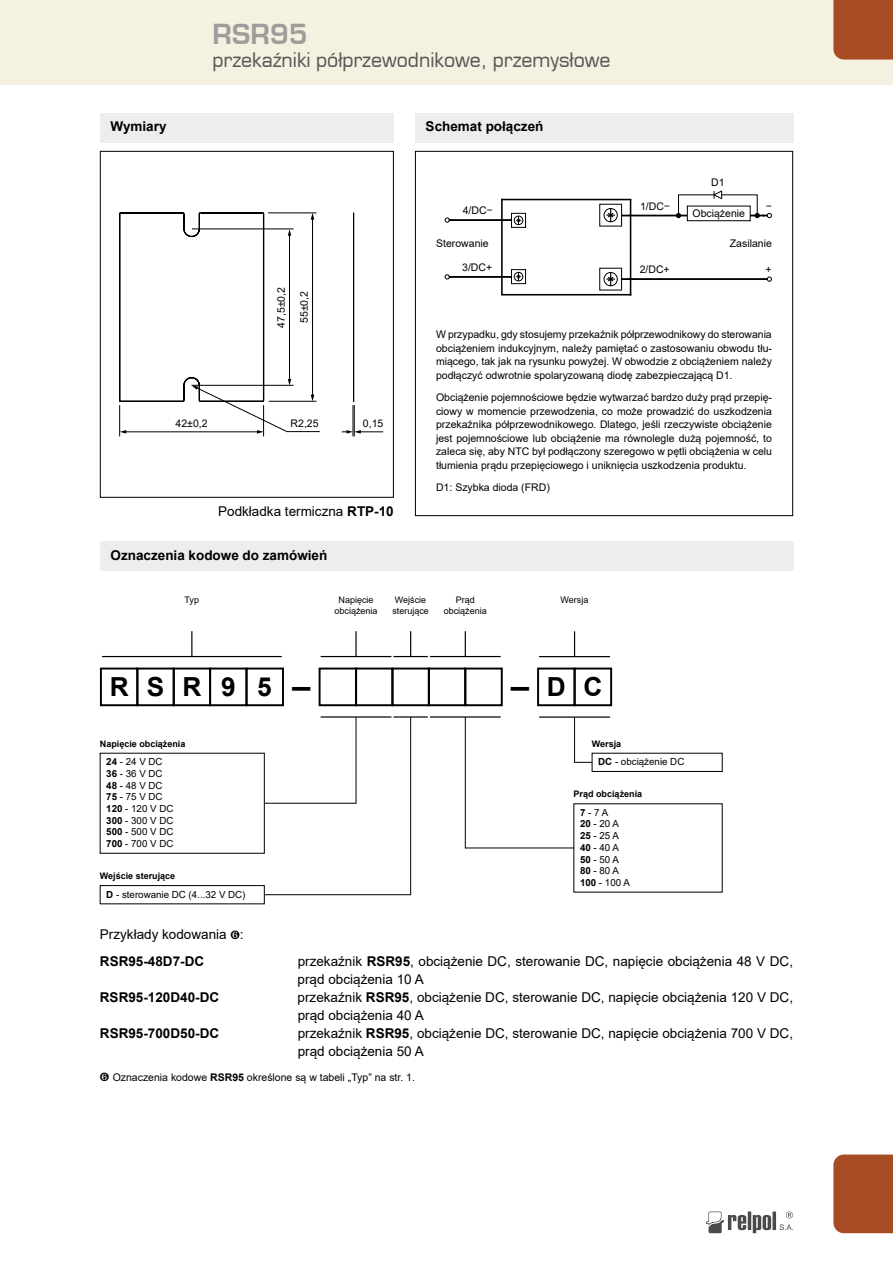
<style>
.page{position:relative;width:893px;height:1263px;background:#fff}
.page>*{position:absolute;margin:0;border:0;box-sizing:border-box;transform-origin:0 0}
.t1{font:700 27px "Euromode";color:#9d9d9c}
.t2{font:700 26.25px "Arial";letter-spacing:.72em;color:#000}
.t3{font:700 26.25px "Arial";letter-spacing:.72em;color:#000;scale:.7 1}
.t4{font:19.5px "Euromode";color:#575756}
.t5{font:13.5px/18px "Arial";color:#000}
.t6{font:700 13.5px "Arial";color:#000}
.t7{font:11.25px "Arial";color:#000;scale:.8 1}
.t8{font:10.5px/13.5px "Arial";color:#000;text-align:justify}
.t9{font:9.75px/11.7px "Arial";color:#000}
.t10{font:9px/10.8px "Arial";color:#000;text-align:center}
.t11{font:700 9px "Arial";color:#000}
.s1{font-weight:700}
.s2{font-size:11.25px}
</style>
<div class="page">
<div style="left:0;top:0;width:893px;height:85px;background:#f4f1e0"></div>
<div style="left:833px;top:1154px;width:60px;height:79px;background:#a74b24"></div>
<div style="left:833px;top:0;width:60px;height:60px;background:#a74b24"></div>
<svg style="left:706px;top:1211px;width:87px;height:22px"></svg>
<hr style="left:243px;top:803px;width:113px;height:1px;background:#000">
<hr style="left:574px;top:762px;width:50px;height:1px;background:#000">
<hr style="left:465px;top:848px;width:171px;height:1px;background:#000">
<hr style="left:238px;top:894px;width:173px;height:1px;background:#000">
<div style="left:100px;top:541px;width:693px;height:30px;background:#ededed"></div>
<div style="left:100px;top:753px;width:164px;height:100px;background:#fff"></div>
<hr style="left:574px;top:717px;width:1px;height:46px;background:#000">
<div style="left:537px;top:667px;width:39px;height:39px;border:2px solid #000"></div>
<div style="left:391px;top:667px;width:39px;height:39px;border:2px solid #000"></div>
<div style="left:428px;top:667px;width:38px;height:39px;border:2px solid #000"></div>
<hr style="left:102px;top:656px;width:180px;height:1px;background:#000">
<svg style="left:191px;top:631px;width:1px;height:25px"></svg>
<hr style="left:393px;top:656px;width:35px;height:1px;background:#000">
<svg style="left:410px;top:631px;width:1px;height:25px"></svg>
<hr style="left:539px;top:656px;width:71px;height:1px;background:#000">
<svg style="left:574px;top:631px;width:1px;height:25px"></svg>
<hr style="left:410px;top:717px;width:1px;height:178px;background:#000">
<div style="left:319px;top:667px;width:38px;height:39px;border:2px solid #000"></div>
<div style="left:355px;top:667px;width:38px;height:39px;border:2px solid #000"></div>
<hr style="left:321px;top:656px;width:70px;height:1px;background:#000">
<hr style="left:355px;top:631px;width:2px;height:26px;background:#000">
<hr style="left:356px;top:717px;width:1px;height:86px;background:#000">
<div style="left:209px;top:667px;width:39px;height:39px;border:2px solid #000"></div>
<div style="left:245px;top:667px;width:39px;height:39px;border:2px solid #000"></div>
<div style="left:173px;top:667px;width:38px;height:39px;border:2px solid #000"></div>
<div style="left:136px;top:667px;width:39px;height:39px;border:2px solid #000"></div>
<div style="left:100px;top:667px;width:38px;height:39px;border:2px solid #000"></div>
<div style="left:464px;top:667px;width:39px;height:39px;border:2px solid #000"></div>
<hr style="left:430px;top:656px;width:71px;height:1px;background:#000">
<hr style="left:393px;top:716px;width:35px;height:2px;background:#000">
<hr style="left:539px;top:716px;width:71px;height:2px;background:#000">
<hr style="left:321px;top:716px;width:70px;height:2px;background:#000">
<hr style="left:430px;top:716px;width:71px;height:2px;background:#000">
<svg style="left:465px;top:631px;width:1px;height:25px"></svg>
<hr style="left:465px;top:717px;width:1px;height:131px;background:#000">
<div style="left:100px;top:885px;width:164px;height:19px;background:#fff"></div>
<div style="left:100px;top:885px;width:165px;height:19px;border:1px solid #000"></div>
<div style="left:592px;top:753px;width:130px;height:18px;background:#fff"></div>
<div style="left:592px;top:753px;width:130px;height:19px;border:1px solid #000"></div>
<div style="left:574px;top:804px;width:148px;height:88px;background:#fff"></div>
<svg style="left:445px;top:190px;width:327px;height:105px"></svg>
<div style="left:415px;top:151px;width:378px;height:365px;border:1px solid #000"></div>
<div style="left:415px;top:113px;width:378px;height:29px;background:#ededed"></div>
<div style="left:687px;top:206px;width:63px;height:15px;background:#fff"></div>
<div style="left:687px;top:206px;width:64px;height:15px;border:1px solid #000"></div>
<div style="left:100px;top:151px;width:294px;height:347px;border:1px solid #000"></div>
<hr style="left:353px;top:213px;width:1px;height:188px;background:#000">
<hr style="left:289px;top:235px;width:1px;height:145px;background:#000">
<svg style="left:288px;top:230px;width:3px;height:6px"></svg>
<hr style="left:192px;top:385px;width:102px;height:1px;background:#000">
<hr style="left:192px;top:229px;width:102px;height:1px;background:#000">
<hr style="left:312px;top:218px;width:1px;height:178px;background:#000">
<svg style="left:311px;top:395px;width:3px;height:6px"></svg>
<svg style="left:311px;top:214px;width:3px;height:6px"></svg>
<hr style="left:269px;top:401px;width:47px;height:1px;background:#000">
<hr style="left:268px;top:213px;width:48px;height:1px;background:#000">
<hr style="left:287px;top:431px;width:33px;height:1px;background:#000">
<hr style="left:125px;top:431px;width:133px;height:1px;background:#000">
<svg style="left:120px;top:430px;width:6px;height:4px"></svg>
<hr style="left:119px;top:405px;width:1px;height:31px;background:#000">
<hr style="left:263px;top:405px;width:1px;height:31px;background:#000">
<svg style="left:342px;top:430px;width:41px;height:4px"></svg>
<hr style="left:354px;top:405px;width:1px;height:31px;background:#000">
<hr style="left:353px;top:405px;width:1px;height:31px;background:#000">
<hr style="left:121px;top:401px;width:62px;height:1px;background:#000">
<svg style="left:262px;top:212px;width:3px;height:7px"></svg>
<hr style="left:263px;top:214px;width:1px;height:186px;background:#000">
<hr style="left:200px;top:212px;width:63px;height:2px;background:#000">
<hr style="left:121px;top:212px;width:62px;height:2px;background:#000">
<hr style="left:119px;top:214px;width:1px;height:186px;background:#000">
<svg style="left:182px;top:212px;width:19px;height:26px"></svg>
<svg style="left:182px;top:376px;width:109px;height:58px"></svg>
<div style="left:100px;top:113px;width:294px;height:29px;background:#ededed"></div>
<div style="left:574px;top:667px;width:38px;height:39px;border:2px solid #000"></div>
<h1 class="t1" style="left:213px;top:18px;width:97px">RSR95</h1>
<h3 class="t4" style="left:213px;top:48px;width:399px">przekaźniki półprzewodnikowe, przemysłowe</h3>
<p class="t6" style="left:111px;top:117px;width:58px">Wymiary</p>
<p class="t8" style="left:270px;top:328px;width:42px;line-height:23px;text-align:center;rotate:-90deg">47,5±0,2<br>55±0,2</p>
<p class="t8" style="left:176px;top:417px;width:34px">42±0,2</p>
<p class="t8" style="left:291px;top:416px;width:30px">R2,25</p>
<p class="t8" style="left:363px;top:417px;width:22px">0,15</p>
<p class="t5" style="left:218px;top:502px;width:177px">Podkładka termiczna <span class="s1">RTP-10</span></p>
<p class="t6" style="left:426px;top:117px;width:119px">Schemat połączeń</p>
<p class="t8" style="left:711px;top:175px;width:15px">D1</p>
<p class="t8" style="left:463px;top:204px;width:31px">4/DC<span class="s2">–</span></p>
<p class="t8" style="left:640px;top:199px;width:31px">1/DC<span class="s2">–</span></p>
<p class="t8" style="left:692px;top:206px;width:54px">Obciążenie</p>
<p class="t7" style="left:766px;top:197px;width:8px">–</p>
<p class="t8" style="left:436px;top:237px;width:54px">Sterowanie</p>
<p class="t8" style="left:730px;top:237px;width:44px">Zasilanie</p>
<p class="t8" style="left:462px;top:260px;width:32px">3/DC+</p>
<p class="t8" style="left:640px;top:263px;width:32px">2/DC+</p>
<p class="t8" style="left:765px;top:263px;width:8px">+</p>
<p class="t8" style="left:436px;top:328px;width:337px">W przypadku, gdy stosujemy przekaźnik półprzewodnikowy do sterowania obciążeniem indukcyjnym, należy pamiętać o zastosowaniu obwodu tłu&shy;miącego, tak jak na rysunku powyżej. W obwodzie z obciążeniem należy podłączyć odwrotnie spolaryzowaną diodę zabezpieczającą D1.</p>
<p class="t8" style="left:436px;top:390px;width:337px">Obciążenie pojemnościowe będzie wytwarzać bardzo duży prąd przepię&shy;ciowy w momencie przewodzenia, co może prowadzić do uszkodzenia przekaźnika półprzewodnikowego. Dlatego, jeśli rzeczywiste obciążenie jest pojemnościowe lub obciążenie ma równolegle dużą pojemność, to zaleca się, aby NTC był podłączony szeregowo w pętli obciążenia w celu tłumienia prądu przepięciowego i uniknięcia uszkodzenia produktu.</p>
<p class="t8" style="left:436px;top:480px;width:115px">D1: Szybka dioda (FRD)</p>
<p class="t6" style="left:111px;top:546px;width:218px">Oznaczenia kodowe do zamówień</p>
<p class="t10" style="left:185px;top:595px;width:16px">Typ</p>
<p class="t10" style="left:334px;top:595px;width:45px">Napięcie obciążenia</p>
<p class="t10" style="left:392px;top:595px;width:38px;text-align:left">Wejście sterujące</p>
<p class="t10" style="left:561px;top:595px;width:29px">Wersja</p>
<p class="t10" style="left:444px;top:595px;width:45px">Prąd obciążenia</p>
<h2 class="t2" style="left:110px;top:669px;width:202px">RSR95—</h2>
<h2 class="t3" style="left:511px;top:669px;width:28px">—</h2>
<p class="t11" style="left:100px;top:737px;width:87px">Napięcie obciążenia</p>
<p class="t9" style="left:106px;top:756px;width:69px"><span class="s1">24</span> - 24 V DC<br><span class="s1">36</span> - 36 V DC<br><span class="s1">48</span> - 48 V DC<br><span class="s1">75</span> - 75 V DC<br><span class="s1">120</span> - 120 V DC<br><span class="s1">300</span> - 300 V DC<br><span class="s1">500</span> - 500 V DC<br><span class="s1">700</span> - 700 V DC</p>
<p class="t11" style="left:100px;top:870px;width:77px">Wejście sterujące</p>
<p class="t9" style="left:106px;top:888px;width:141px"><span class="s1">D</span> - sterowanie DC (4...32 V DC)</p>
<h2 class="t2" style="left:547px;top:669px;width:57px">D C</h2>
<p class="t11" style="left:592px;top:737px;width:31px">Wersja</p>
<p class="t9" style="left:598px;top:756px;width:88px"><span class="s1">DC</span> - obciążenie DC</p>
<p class="t11" style="left:574px;top:788px;width:70px">Prąd obciążenia</p>
<p class="t9" style="left:580px;top:806px;width:51px"><span class="s1">7</span> - 7 A<br><span class="s1">20</span> - 20 A<br><span class="s1">25</span> - 25 A<br><span class="s1">40</span> - 40 A<br><span class="s1">50</span> - 50 A<br><span class="s1">80</span> - 80 A<br><span class="s1">100</span> - 100 A</p>
<p class="t5" style="left:100px;top:921px;width:145px;line-height:26.4px">Przykłady kodowania ❻:<br><span class="s1">RSR95-48D7-DC</span></p>
<p class="t5" style="left:298px;top:952px;width:497px">przekaźnik <span class="s1">RSR95</span>, obciążenie DC, sterowanie DC, napięcie obciążenia 48 V DC, prąd obciążenia 10 A</p>
<p class="t6" style="left:100px;top:988px;width:121px">RSR95-120D40-DC</p>
<p class="t5" style="left:298px;top:988px;width:497px">przekaźnik <span class="s1">RSR95</span>, obciążenie DC, sterowanie DC, napięcie obciążenia 120 V DC, prąd obciążenia 40 A</p>
<p class="t6" style="left:100px;top:1024px;width:121px">RSR95-700D50-DC</p>
<p class="t5" style="left:298px;top:1024px;width:497px">przekaźnik <span class="s1">RSR95</span>, obciążenie DC, sterowanie DC, napięcie obciążenia 700 V DC, prąd obciążenia 50 A</p>
<p class="t8" style="left:100px;top:1070px;width:317px">❻ Oznaczenia kodowe <span class="s1">RSR95</span> określone są w tabeli „Typ” na str. 1.</p>
</div>
